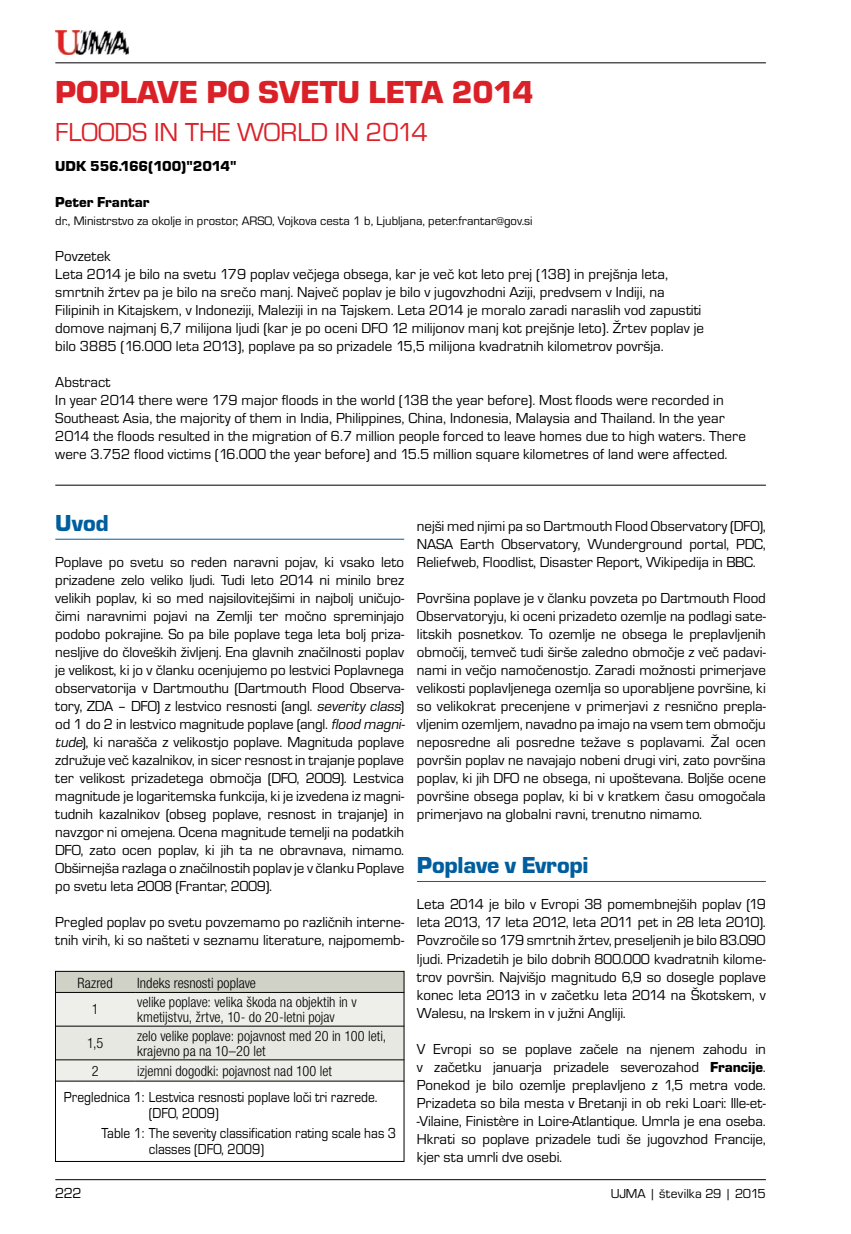
<style>
.page{position:relative;width:851px;height:1234px;background:#fff}
.page>*{position:absolute;margin:0;border:0;box-sizing:border-box;transform-origin:0 0}
.t1{font:33px "Eurostile TEE Blac";color:#da2128}
.t2{font:27px "Eurostile TEE";color:#da2128}
.t3{font:24px "Eurostile TEE Blac";letter-spacing:-.01em;color:#005e9e}
.t4{font:15px/18px "Eurostile TEE";color:#000}
.t5{font:15px/15.8px "Eurostile TEE";color:#000;scale:.9 1}
.t6{font:15px "Eurostile TEE Blac";color:#000}
.t7{font:300 condensed 14.25px/15px "Helvetica Neue LT Pro";color:#000}
.t8{font:13.5px "Eurostile TEE";letter-spacing:.005em;color:#000}
.t9{font:12.75px "Eurostile TEE";color:#000}
.s1{font-style:italic}
.s2{font-family:"Eurostile TEE Blac"}
</style>
<div class="page">
<hr style="left:55px;top:1178px;width:710px;height:1px;background:#000">
<hr style="left:55px;top:62px;width:710px;height:1px;background:#000">
<hr style="left:55px;top:538px;width:349px;height:1px;background:#005e9e">
<hr style="left:55px;top:484px;width:710px;height:1px;background:#000">
<img style="left:55px;top:31px;width:74px;height:23px">
<hr style="left:417px;top:880px;width:348px;height:1px;background:#005e9e">
<svg style="left:499px;top:1115px;width:6px;height:10px"></svg>
<svg style="left:57px;top:972px;width:345px;height:108px;background:#e2e2dd"></svg>
<hr style="left:55px;top:1025px;width:80px;height:1px;background:#000">
<hr style="left:135px;top:1025px;width:269px;height:1px;background:#000">
<hr style="left:55px;top:1059px;width:80px;height:1px;background:#000">
<hr style="left:135px;top:1059px;width:269px;height:1px;background:#000">
<hr style="left:55px;top:1080px;width:80px;height:1px;background:#000">
<hr style="left:135px;top:1080px;width:269px;height:1px;background:#000">
<hr style="left:55px;top:991px;width:80px;height:1px;background:#000">
<hr style="left:135px;top:991px;width:269px;height:1px;background:#000">
<div style="left:55px;top:970px;width:349px;height:191px;border:1px solid #000"></div>
<h1 class="t1" style="left:55px;top:73px;width:479px">POPLAVE PO SVETU LETA 2014</h1>
<h2 class="t2" style="left:55px;top:118px;width:374px">FLOODS IN THE WORLD IN 2014</h2>
<p class="t6" style="left:55px;top:158px;width:183px">UDK 556.166(100)"2014"</p>
<p class="t6" style="left:55px;top:194px;width:96px">Peter Frantar</p>
<p class="t9" style="left:55px;top:214px;width:479px">dr., Ministrstvo za okolje in prostor, ARSO, Vojkova cesta 1 b, Ljubljana, peter.frantar@gov.si</p>
<p class="t4" style="left:55px;top:247px;width:650px">Povzetek<br>Leta 2014 je bilo na svetu 179 poplav večjega obsega, kar je več kot leto prej (138) in prejšnja leta, smrtnih žrtev pa je bilo na srečo manj. Največ poplav je bilo v jugovzhodni Aziji, predvsem v Indiji, na Filipinih in Kitajskem, v Indoneziji, Maleziji in na Tajskem. Leta 2014 je moralo zaradi naraslih vod zapustiti domove najmanj 6,7 milijona ljudi (kar je po oceni DFO 12 milijonov manj kot prejšnje leto). Žrtev poplav je bilo 3885 (16.000 leta 2013), poplave pa so prizadele 15,5 milijona kvadratnih kilometrov površja.</p>
<p class="t4" style="left:55px;top:373px;width:692px">Abstract<br>In year 2014 there were 179 major floods in the world (138 the year before). Most floods were recorded in Southeast Asia, the majority of them in India, Philippines, China, Indonesia, Malaysia and Thailand. In the year 2014 the floods resulted in the migration of 6.7 million people forced to leave homes due to high waters. There were 3.752 flood victims (16.000 the year before) and 15.5 million square kilometres of land were affected.</p>
<h3 class="t3" style="left:55px;top:510px;width:55px">Uvod</h3>
<p class="t4" style="left:55px;top:553px;width:353px">Poplave po svetu so reden naravni pojav, ki vsako leto prizadene zelo veliko ljudi. Tudi leto 2014 ni minilo brez velikih poplav, ki so med najsilovitejšimi in najbolj uničujo&shy;čimi naravnimi pojavi na Zemlji ter močno spreminjajo podobo pokrajine. So pa bile poplave tega leta bolj priza&shy;nesljive do človeških življenj. Ena glavnih značilnosti poplav je velikost, ki jo v članku ocenjujemo po lestvici Poplavnega observatorija v Dartmouthu (Dartmouth Flood Observa&shy;tory, ZDA – DFO) z lestvico resnosti (angl. <span class="s1">severity class</span>) od 1 do 2 in lestvico magnitude poplave (angl. <span class="s1">flood magni&shy;tude</span>), ki narašča z velikostjo poplave. Magnituda poplave združuje več kazalnikov, in sicer resnost in trajanje poplave ter velikost prizadetega območja (DFO, 2009). Lestvica magnitude je logaritemska funkcija, ki je izvedena iz magni&shy;tudnih kazalnikov (obseg poplave, resnost in trajanje) in navzgor ni omejena. Ocena magnitude temelji na podatkih DFO, zato ocen poplav, ki jih ta ne obravnava, nimamo.<br>Obširnejša razlaga o značilnostih poplav je v članku Poplave po svetu leta 2008 (Frantar, 2009).</p>
<p class="t4" style="left:55px;top:913px;width:350px">Pregled poplav po svetu povzemamo po različnih interne&shy;tnih virih, ki so našteti v seznamu literature, najpomemb-</p>
<p class="t7" style="left:78px;top:975px;width:37px">Razred</p>
<p class="t7" style="left:137px;top:975px;width:120px">Indeks resnosti poplave</p>
<p class="t7" style="left:92px;top:1001px;width:8px">1</p>
<p class="t7" style="left:137px;top:993px;width:221px">velike poplave: velika škoda na objektih in v kmetijstvu, žrtve, 10- do 20-letni pojav</p>
<p class="t7" style="left:87px;top:1035px;width:18px">1,5</p>
<p class="t7" style="left:137px;top:1027px;width:250px">zelo velike poplave: pojavnost med 20 in 100 leti, krajevno pa na 10–20 let</p>
<p class="t7" style="left:92px;top:1062px;width:8px">2</p>
<p class="t7" style="left:137px;top:1062px;width:196px">izjemni dogodki: pojavnost nad 100 let</p>
<p class="t5" style="left:149px;top:1089px;width:255px;text-indent:-85px">Preglednica 1: Lestvica resnosti poplave loči tri razrede. (DFO, 2009)</p>
<p class="t5" style="left:149px;top:1125px;width:276px;text-indent:-47px">Table 1: The severity classification rating scale has 3 classes (DFO, 2009)</p>
<p class="t4" style="left:417px;top:517px;width:350px;text-align:justify">nejši med njimi pa so Dartmouth Flood Observatory (DFO), NASA Earth Observatory, Wunderground portal, PDC, Reliefweb, Floodlist, Disaster Report, Wikipedija in BBC.</p>
<p class="t4" style="left:417px;top:589px;width:350px;text-align:justify">Površina poplave je v članku povzeta po Dartmouth Flood Observatoryju, ki oceni prizadeto ozemlje na podlagi sate&shy;litskih posnetkov. To ozemlje ne obsega le preplavljenih območij, temveč tudi širše zaledno območje z več padavi&shy;nami in večjo namočenostjo. Zaradi možnosti primerjave velikosti poplavljenega ozemlja so uporabljene površine, ki so velikokrat precenjene v primerjavi z resnično prepla&shy;vljenim ozemljem, navadno pa imajo na vsem tem območju neposredne ali posredne težave s poplavami. Žal ocen površin poplav ne navajajo nobeni drugi viri, zato površina poplav, ki jih DFO ne obsega, ni upoštevana. Boljše ocene površine obsega poplav, ki bi v kratkem času omogočala primerjavo na globalni ravni, trenutno nimamo.</p>
<h3 class="t3" style="left:417px;top:852px;width:173px">Poplave v Evropi</h3>
<p class="t4" style="left:417px;top:895px;width:350px;text-align:justify">Leta 2014 je bilo v Evropi 38 pomembnejših poplav (19 leta 2013, 17 leta 2012, leta 2011 pet in 28 leta 2010).<br>Povzročile so 179 smrtnih žrtev, preseljenih je bilo 83.090 ljudi. Prizadetih je bilo dobrih 800.000 kvadratnih kilome&shy;trov površin. Najvišjo magnitudo 6,9 so dosegle poplave konec leta 2013 in v začetku leta 2014 na Škotskem, v Walesu, na Irskem in v južni Angliji.</p>
<p class="t4" style="left:417px;top:1039px;width:350px;text-align:justify">V Evropi so se poplave začele na njenem zahodu in v začetku januarja prizadele severozahod <span class="s2">Francije</span>.<br>Ponekod je bilo ozemlje preplavljeno z 1,5 metra vode.<br>Prizadeta so bila mesta v Bretanji in ob reki Loari: Ille-et--Vilaine, Finist re in Loire-Atlantique. Umrla je ena oseba.<br>Hkrati so poplave prizadele tudi še jugovzhod Francije, kjer sta umrli dve osebi.</p>
<p class="t4" style="left:55px;top:1183px;width:28px">222</p>
<p class="t8" style="left:610px;top:1185px;width:157px">UJMA | številka 29 | 2015</p>
</div>
